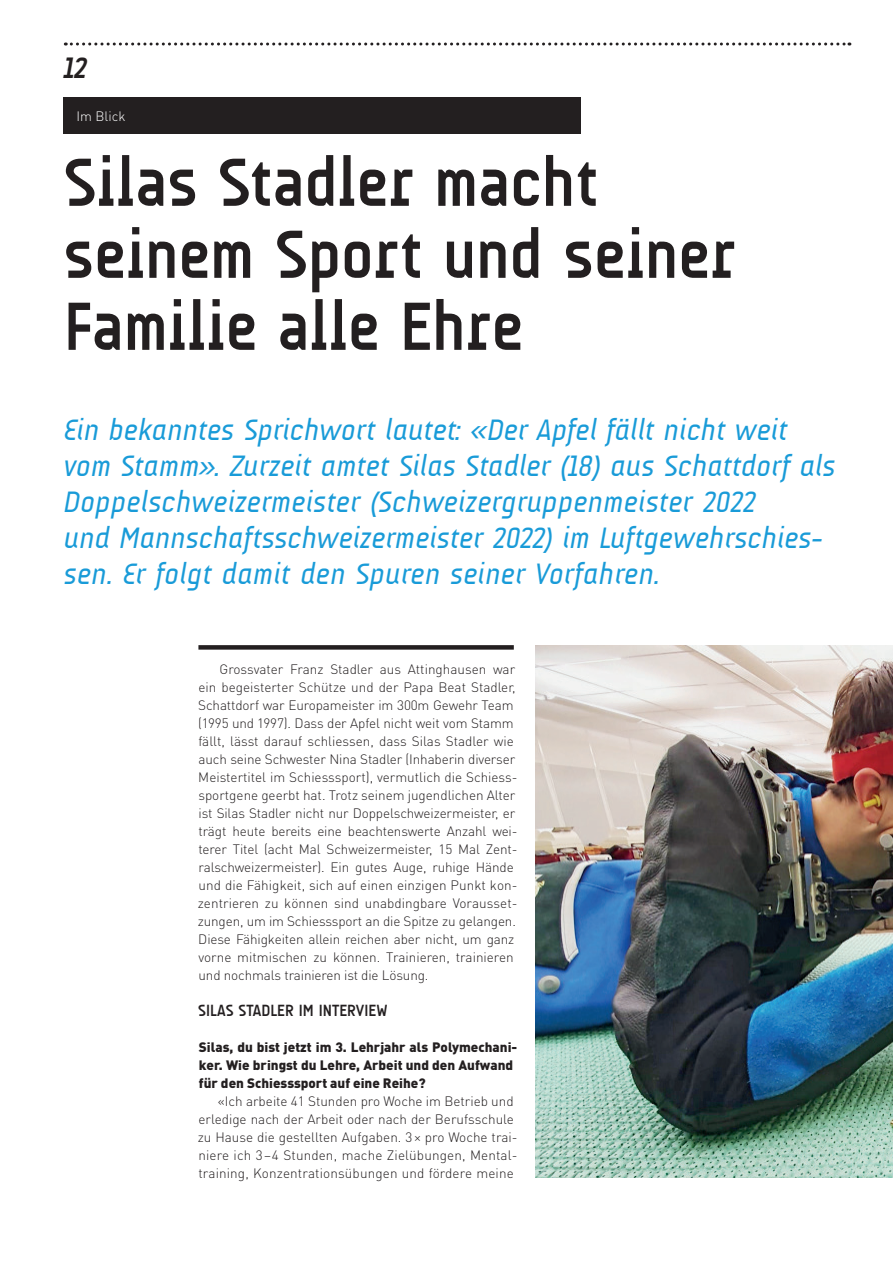
<style>
.page{position:relative;width:893px;height:1263px;background:#fff}
.page>*{position:absolute;margin:0;border:0;box-sizing:border-box;transform-origin:0 0}
.t1{font:700 69px/72px "A Udimat";color:#231f20}
.t2{font:italic 30px/36px "A Udimat";letter-spacing:.005em;color:#199bd8}
.t3{font:italic 700 30px "A Udimat";color:#231f20}
.t4{font:700 16.5px "A Udimat";letter-spacing:.01em;color:#231f20}
.t5{font:300 13.5px/18px "DINOT";letter-spacing:-.005em;color:#231f20}
.t6{font:900 13.5px/18px "DINOT";color:#231f20}
.t7{font:300 13.5px "DINOT";color:#fff}
</style>
<div class="page">
<div style="left:198px;top:645px;width:316px;height:5px;background:#231f20"></div>
<div style="left:64px;top:98px;width:517px;height:36px;background:#231f20"></div>
<svg style="left:65px;top:43px;width:785px;height:3px"></svg>
<img style="left:535px;top:645px;width:358px;height:533px">
<h2 class="t3" style="left:64px;top:51px;width:24px">12</h2>
<p class="t7" style="left:77px;top:107px;width:51px">Im Blick</p>
<h1 class="t1" style="left:64px;top:146px;width:672px">Silas Stadler macht seinem Sport und seiner<br>Familie alle Ehre</h1>
<p class="t2" style="left:64px;top:411px;width:773px">Ein bekanntes Sprichwort lautet: «Der Apfel fällt nicht weit vom Stamm». Zurzeit amtet Silas Stadler (18) aus Schattdorf als Doppelschweizermeister (Schweizergruppenmeister 2022<br>und Mannschaftsschweizermeister 2022) im Luftgewehrschies&shy;sen. Er folgt damit den Spuren seiner Vorfahren.</p>
<p class="t5" style="left:198px;top:659px;width:321px;text-indent:22px">Grossvater Franz Stadler aus Attinghausen war ein begeisterter Schütze und der Papa Beat Stadler, Schattdorf war Europameister im 300m Gewehr Team (1995 und 1997). Dass der Apfel nicht weit vom Stamm fällt, lässt darauf schliessen, dass Silas Stadler wie auch seine Schwester Nina Stadler (Inhaberin diverser Meistertitel im Schiesssport), vermutlich die Schiess&shy;sportgene geerbt hat. Trotz seinem jugendlichen Alter ist Silas Stadler nicht nur Doppelschweizermeister, er trägt heute bereits eine beachtenswerte Anzahl wei&shy;terer Titel (acht Mal Schweizermeister, 15 Mal Zent&shy;ralschweizermeister). Ein gutes Auge, ruhige Hände und die Fähigkeit, sich auf einen einzigen Punkt kon&shy;zentrieren zu können sind unabdingbare Vorausset&shy;zungen, um im Schiesssport an die Spitze zu gelangen.<br>Diese Fähigkeiten allein reichen aber nicht, um ganz vorne mitmischen zu können. Trainieren, trainieren und nochmals trainieren ist die Lösung.</p>
<p class="t4" style="left:198px;top:1001px;width:191px">SILAS STADLER IM INTERVIEW</p>
<p class="t6" style="left:199px;top:1037px;width:320px">Silas, du bist jetzt im 3. Lehrjahr als Polymechani&shy;ker. Wie bringst du Lehre, Arbeit und den Aufwand für den Schiesssport auf eine Reihe?</p>
<p class="t5" style="left:198px;top:1091px;width:321px;text-indent:20px">«Ich arbeite 41 Stunden pro Woche im Betrieb und erledige nach der Arbeit oder nach der Berufsschule zu Hause die gestellten Aufgaben. 3× pro Woche trai&shy;niere ich 3–4 Stunden, mache Zielübungen, Mental&shy;training, Konzentrationsübungen und fördere meine</p>
</div>
